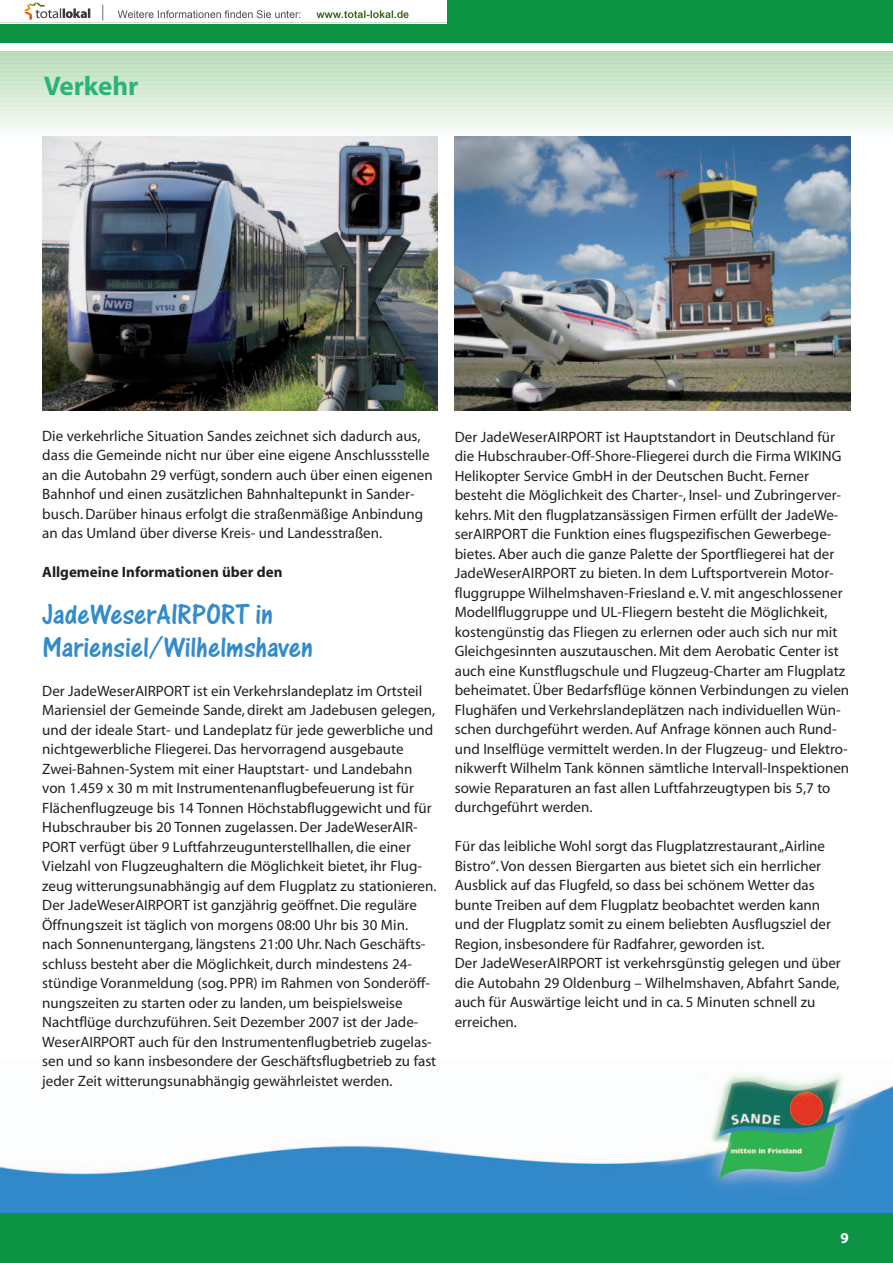
<style>
.page{position:relative;width:893px;height:1263px;background:#fff}
.page>*{position:absolute;margin:0;border:0;box-sizing:border-box;transform-origin:0 0}
.t1{font:30px/33px "One Stroke Script Plain";color:#348bcb}
.t2{font:700 27px "Myriad";color:#2bb572}
.t3{font:15px/19.5px "Myriad";color:#231f20}
.t4{font:700 15px "Myriad";color:#231f20}
.t5{font:700 15px "Myriad";color:#fff}
</style>
<div class="page">
<hr style="left:0;top:52px;width:893px;height:3px;background:#abd8ad">
<hr style="left:0;top:55px;width:893px;height:3px;background:#aed9b0">
<hr style="left:0;top:58px;width:893px;height:3px;background:#b1dab3">
<hr style="left:0;top:61px;width:893px;height:3px;background:#b4dbb5">
<hr style="left:0;top:64px;width:893px;height:3px;background:#b7ddb8">
<hr style="left:0;top:67px;width:893px;height:3px;background:#badeba">
<hr style="left:0;top:70px;width:893px;height:3px;background:#bcdfbd">
<hr style="left:0;top:73px;width:893px;height:3px;background:#bfe0c0">
<hr style="left:0;top:76px;width:893px;height:3px;background:#c2e2c2">
<hr style="left:0;top:79px;width:893px;height:3px;background:#c5e3c5">
<hr style="left:0;top:82px;width:893px;height:3px;background:#c8e4c8">
<hr style="left:0;top:85px;width:893px;height:3px;background:#cae5cb">
<hr style="left:0;top:88px;width:893px;height:3px;background:#cee7ce">
<hr style="left:0;top:91px;width:893px;height:3px;background:#d1e8d0">
<hr style="left:0;top:94px;width:893px;height:3px;background:#d3e9d3">
<hr style="left:0;top:97px;width:893px;height:3px;background:#d5ead5">
<hr style="left:0;top:100px;width:893px;height:3px;background:#d9ecd8">
<hr style="left:0;top:103px;width:893px;height:3px;background:#dceddb">
<hr style="left:0;top:106px;width:893px;height:3px;background:#dfefdd">
<hr style="left:0;top:109px;width:893px;height:3px;background:#e2f0e0">
<hr style="left:0;top:112px;width:893px;height:3px;background:#e5f2e4">
<hr style="left:0;top:115px;width:893px;height:3px;background:#e8f4e7">
<hr style="left:0;top:118px;width:893px;height:3px;background:#eaf5ea">
<hr style="left:0;top:121px;width:893px;height:3px;background:#edf7ee">
<hr style="left:0;top:123px;width:893px;height:3px;background:#f1f8f0">
<hr style="left:0;top:126px;width:893px;height:3px;background:#f2f9f3">
<hr style="left:0;top:128px;width:893px;height:3px;background:#f6fbf6">
<hr style="left:0;top:131px;width:893px;height:3px;background:#f8fcf8">
<hr style="left:0;top:134px;width:893px;height:3px;background:#fbfdfc">
<div style="left:0;top:1px;width:893px;height:42px;background:#0d9344"></div>
<div style="left:0;top:1212px;width:893px;height:51px;background:#0d9344"></div>
<img style="left:0;top:1073px;width:893px;height:139px">
<img style="left:455px;top:137px;width:395px;height:273px">
<img style="left:42px;top:137px;width:396px;height:273px">
<img style="left:0;top:1px;width:446px;height:23px">
<h2 class="t2" style="left:44px;top:76px;width:96px">Verkehr</h2>
<p class="t3" style="left:42px;top:427px;width:392px">Die verkehrliche Situation Sandes zeichnet sich dadurch aus, dass die Gemeinde nicht nur über eine eigene Anschlussstelle an die Autobahn 29 verfügt, sondern auch über einen eigenen Bahnhof und einen zusätzlichen Bahnhaltepunkt in Sander&shy;busch. Darüber hinaus erfolgt die straßenmäßige Anbindung an das Umland über diverse Kreis- und Landesstraßen.</p>
<p class="t4" style="left:42px;top:567px;width:242px">Allgemeine Informationen über den</p>
<h1 class="t1" style="left:42px;top:601px;width:272px">JadeWeserAIRPORT in<br>Mariensiel/Wilhelmshaven</h1>
<p class="t3" style="left:42px;top:682px;width:396px">Der JadeWeserAIRPORT ist ein Verkehrslandeplatz im Ortsteil Mariensiel der Gemeinde Sande, direkt am Jadebusen gelegen, und der ideale Start- und Landeplatz für jede gewerbliche und nichtgewerbliche Fliegerei. Das hervorragend ausgebaute Zwei-Bahnen-System mit einer Hauptstart- und Landebahn von 1.459 x 30 m mit Instrumentenanflugbefeuerung ist für Flächenflugzeuge bis 14 Tonnen Höchstabfluggewicht und für Hubschrauber bis 20 Tonnen zugelassen. Der JadeWeserAIR-PORT verfügt über 9 Luftfahrzeugunterstellhallen, die einer Vielzahl von Flugzeughaltern die Möglichkeit bietet, ihr Flug&shy;zeug witterungsunabhängig auf dem Flugplatz zu stationieren.<br>Der JadeWeserAIRPORT ist ganzjährig geöffnet. Die reguläre Öffnungszeit ist täglich von morgens 08:00 Uhr bis 30 Min. nach Sonnenuntergang, längstens 21:00 Uhr. Nach Geschäfts&shy;schluss besteht aber die Möglichkeit, durch mindestens 24- stündige Voranmeldung (sog. PPR) im Rahmen von Sonderöff&shy;nungszeiten zu starten oder zu landen, um beispielsweise Nachtflüge durchzuführen. Seit Dezember 2007 ist der Jade-WeserAIRPORT auch für den Instrumentenflugbetrieb zugelas&shy;sen und so kann insbesondere der Geschäftsflugbetrieb zu fast jeder Zeit witterungsunabhängig gewährleistet werden.</p>
<p class="t3" style="left:455px;top:428px;width:396px">Der JadeWeserAIRPORT ist Hauptstandort in Deutschland für die Hubschrauber-Off-Shore-Fliegerei durch die Firma WIKING Helikopter Service GmbH in der Deutschen Bucht. Ferner besteht die Möglichkeit des Charter-, Insel- und Zubringerver&shy;kehrs. Mit den flugplatzansässigen Firmen erfüllt der JadeWe&shy;serAIRPORT die Funktion eines flugspezifischen Gewerbege&shy;bietes. Aber auch die ganze Palette der Sportfliegerei hat der JadeWeserAIRPORT zu bieten. In dem Luftsportverein Motor&shy;fluggruppe Wilhelmshaven-Friesland e. V. mit angeschlossener Modellfluggruppe und UL-Fliegern besteht die Möglichkeit, kostengünstig das Fliegen zu erlernen oder auch sich nur mit Gleichgesinnten auszutauschen. Mit dem Aerobatic Center ist auch eine Kunstflugschule und Flugzeug-Charter am Flugplatz beheimatet. Über Bedarfsflüge können Verbindungen zu vielen Flughäfen und Verkehrslandeplätzen nach individuellen Wün&shy;schen durchgeführt werden. Auf Anfrage können auch Rund&shy;und Inselflüge vermittelt werden. In der Flugzeug- und Elektro&shy;nikwerft Wilhelm Tank können sämtliche Intervall-Inspektionen sowie Reparaturen an fast allen Luftfahrzeugtypen bis 5,7 to durchgeführt werden.</p>
<p class="t3" style="left:455px;top:838px;width:388px">Für das leibliche Wohl sorgt das Flugplatzrestaurant „Airline Bistro“. Von dessen Biergarten aus bietet sich ein herrlicher Ausblick auf das Flugfeld, so dass bei schönem Wetter das bunte Treiben auf dem Flugplatz beobachtet werden kann und der Flugplatz somit zu einem beliebten Ausflugsziel der Region, insbesondere für Radfahrer, geworden ist.<br>Der JadeWeserAIRPORT ist verkehrsgünstig gelegen und über die Autobahn 29 Oldenburg – Wilhelmshaven, Abfahrt Sande, auch für Auswärtige leicht und in ca. 5 Minuten schnell zu erreichen.</p>
<p class="t5" style="left:840px;top:1232px;width:10px">9</p>
</div>
